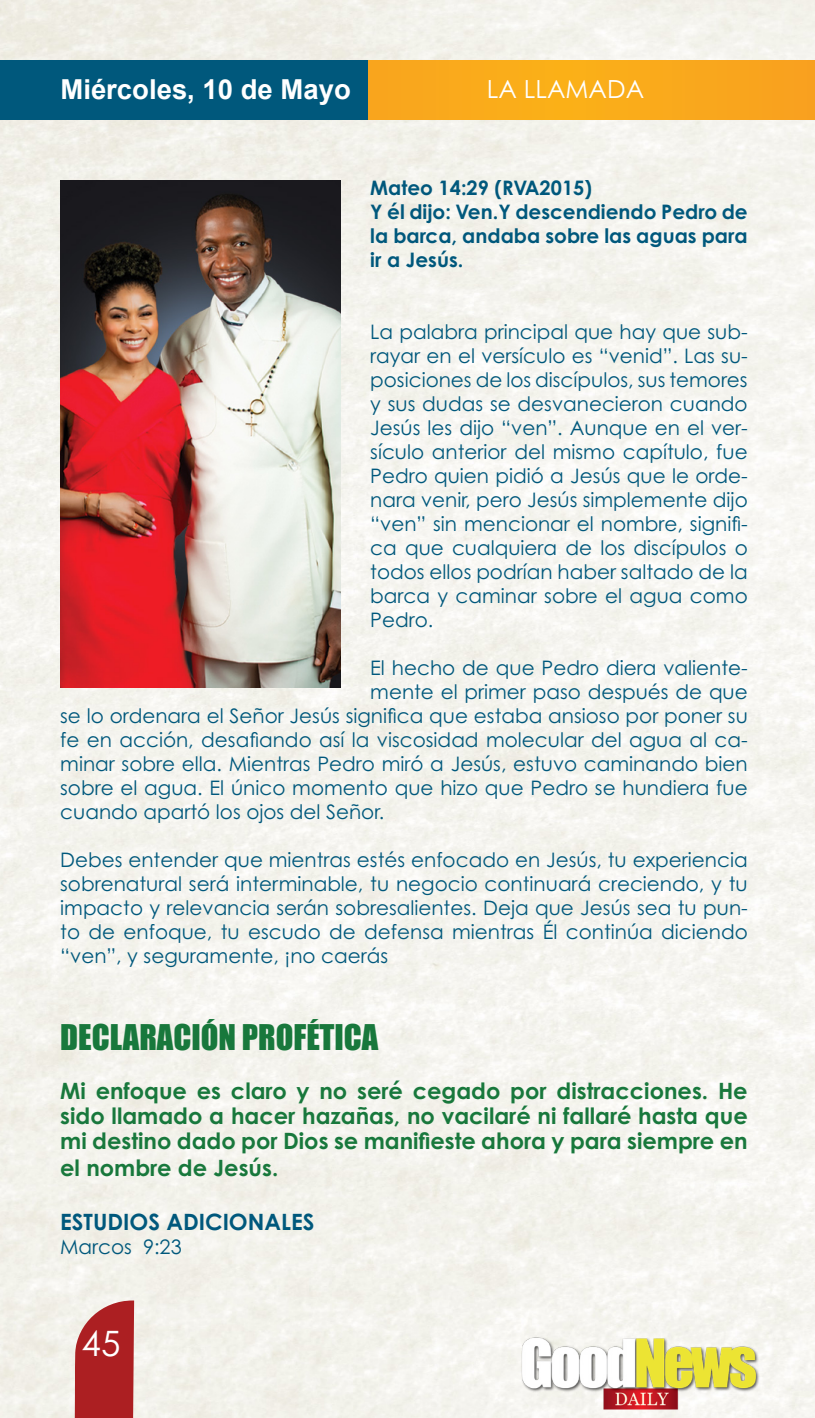
<style>
.page{position:relative;width:815px;height:1418px;background:#fff}
.page>*{position:absolute;margin:0;border:0;box-sizing:border-box;transform-origin:0 0}
.t1{font:35px "Century Gothic Pro";color:#fff}
.t2{font:32.5px "Impact";color:#18783c}
.t3{font:700 27.5px "Arial";color:#fff}
.t4{font:25px "Century Gothic Pro";color:#fff}
.t5{font:700 22.5px/25.8px "Century Gothic Pro";color:#18783c;text-align:justify}
.t6{font:700 22.5px "Century Gothic Pro";color:#00587c}
.t7{font:20px/24px "Century Gothic Pro";color:#00587c;text-align:justify}
.t8{font:700 20px/24px "Century Gothic Pro";color:#00587c;text-align:justify}
</style>
<div class="page">
<img style="left:0;top:0;width:815px;height:1417px">
<div style="left:139px;top:60px;width:676px;height:60px;background:#faa91c"></div>
<div style="left:0;top:60px;width:368px;height:60px;background:#00587c"></div>
<svg style="left:73px;top:1300px;width:61px;height:117px;background:#b53c3e"></svg>
<img style="left:516px;top:1335px;width:245px;height:76px">
<img style="left:60px;top:180px;width:280px;height:507px">
<p class="t3" style="left:60px;top:71px;width:292px">Miércoles, 10 de Mayo</p>
<p class="t4" style="left:487px;top:73px;width:159px">LA LLAMADA</p>
<p class="t8" style="left:370px;top:175px;width:223px">Mateo 14:29 (RVA2015)</p>
<p class="t8" style="left:370px;top:199px;width:379px">Y él dijo: Ven.Y descendiendo Pedro de la barca, andaba sobre las aguas para ir a Jesús.</p>
<p class="t7" style="left:370px;top:319px;width:379px">La palabra principal que hay que sub&shy;rayar en el versículo es “venid”. Las su&shy;posiciones de los discípulos, sus temores y sus dudas se desvanecieron cuando Jesús les dijo “ven”. Aunque en el ver&shy;sículo anterior del mismo capítulo, fue Pedro quien pidió a Jesús que le orde&shy;nara venir, pero Jesús simplemente dijo “ven” sin mencionar el nombre, signifi&shy;ca que cualquiera de los discípulos o todos ellos podrían haber saltado de la barca y caminar sobre el agua como Pedro.</p>
<p class="t7" style="left:370px;top:655px;width:379px">El hecho de que Pedro diera valiente-</p>
<p class="t7" style="left:370px;top:679px;width:379px">mente el primer paso después de que</p>
<p class="t7" style="left:60px;top:703px;width:689px">se lo ordenara el Señor Jesús significa que estaba ansioso por poner su</p>
<p class="t7" style="left:60px;top:727px;width:689px">fe en acción, desafiando así la viscosidad molecular del agua al ca-</p>
<p class="t7" style="left:60px;top:751px;width:689px">minar sobre ella. Mientras Pedro miró a Jesús, estuvo caminando bien</p>
<p class="t7" style="left:60px;top:775px;width:689px">sobre el agua. El único momento que hizo que Pedro se hundiera fue</p>
<p class="t7" style="left:60px;top:799px;width:326px">cuando apartó los ojos del Señor.</p>
<p class="t7" style="left:60px;top:847px;width:689px">Debes entender que mientras estés enfocado en Jesús, tu experiencia sobrenatural será interminable, tu negocio continuará creciendo, y tu impacto y relevancia serán sobresalientes. Deja que Jesús sea tu pun&shy;to de enfoque, tu escudo de defensa mientras Él continúa diciendo “ven”, y seguramente, ¡no caerás</p>
<p class="t2" style="left:60px;top:1012px;width:320px">DECLARACIÓN PROFÉTICA</p>
<p class="t5" style="left:60px;top:1077px;width:689px">Mi enfoque es claro y no seré cegado por distracciones. He sido llamado a hacer hazañas, no vacilaré ni fallaré hasta que mi destino dado por Dios se manifieste ahora y para siempre en el nombre de Jesús.</p>
<p class="t6" style="left:60px;top:1208px;width:256px">ESTUDIOS ADICIONALES</p>
<p class="t7" style="left:60px;top:1234px;width:123px">Marcos 9:23</p>
<h1 class="t1" style="left:82px;top:1322px;width:40px">45</h1>
</div>
